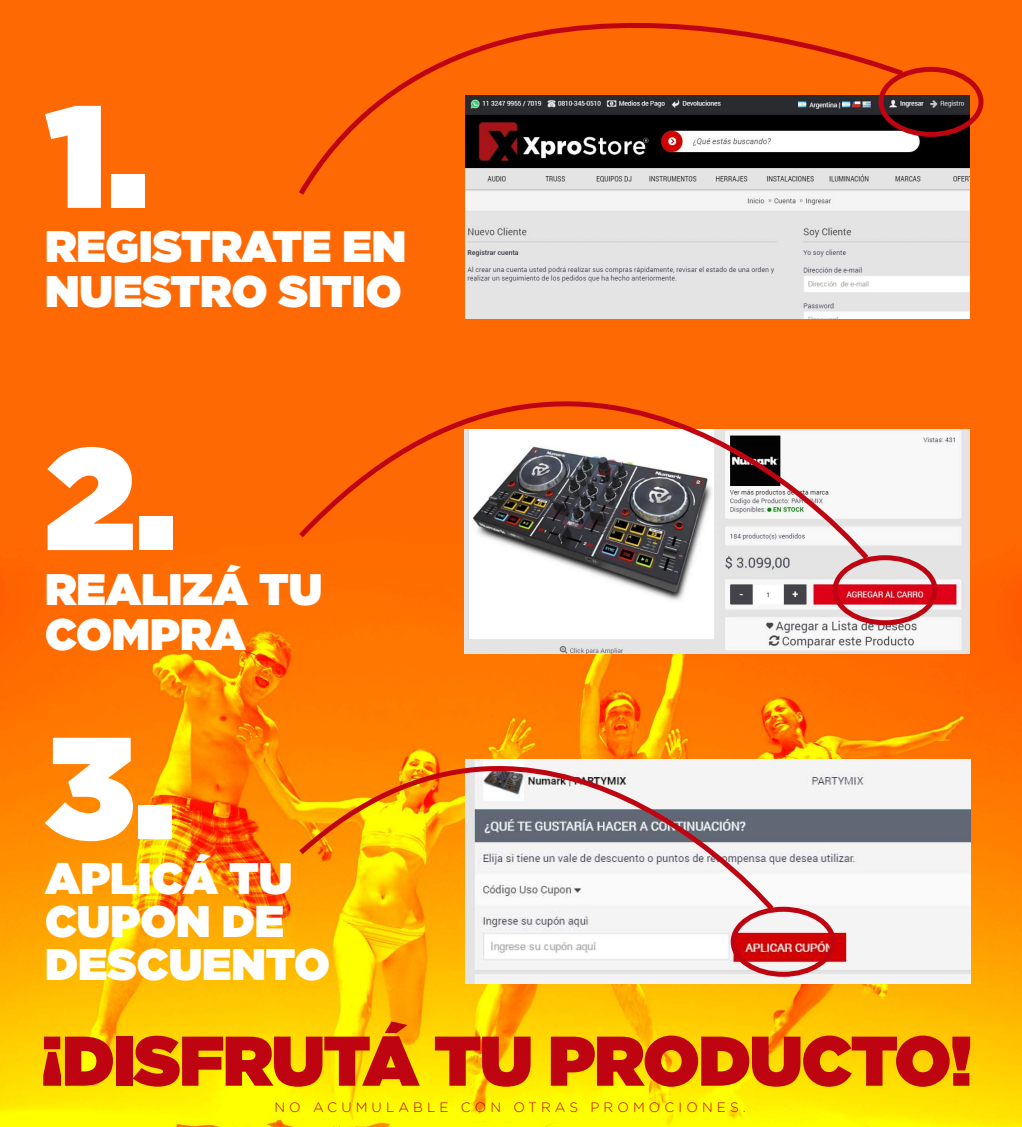
<style>
.page{position:relative;width:1022px;height:1127px;background:#fff}
.page>*{position:absolute;margin:0;border:0;box-sizing:border-box;transform-origin:0 0}
.t1{font:900 144.6px "Gotham";color:#fff}
.t2{font:900 70.1px "Gotham";letter-spacing:-.02em;color:#bf0411}
.t3{font:900 44.1px/44.8px "Gotham";color:#fff}
.t4{font:300 13.6px "Gotham";letter-spacing:.3em;color:#bf0411}
</style>
<div class="page">
<img style="left:0;top:0;width:1022px;height:1126px">
<img style="left:465px;top:95px;width:505px;height:224px">
<div style="left:878px;top:67px;width:106px;height:70px;border:5px solid #bf0411;border-radius:50%"></div>
<svg style="left:294px;top:0;width:613px;height:200px;background:#c7682c"></svg>
<img style="left:465px;top:429px;width:504px;height:224px">
<div style="left:833px;top:555px;width:105px;height:70px;border:5px solid #bf0411;border-radius:50%"></div>
<svg style="left:294px;top:227px;width:577px;height:335px;background:#e0905b"></svg>
<img style="left:466px;top:759px;width:504px;height:224px">
<div style="left:731px;top:906px;width:105px;height:70px;border:5px solid #bf0411;border-radius:50%"></div>
<svg style="left:294px;top:635px;width:483px;height:278px"></svg>
<h1 class="t1" style="left:46px;top:53px;width:103px">1.</h1>
<p class="t3" style="left:45px;top:224px;width:363px">REGISTRATE EN<br>NUESTRO SITIO</p>
<h1 class="t1" style="left:45px;top:395px;width:133px">2.</h1>
<p class="t3" style="left:45px;top:566px;width:279px">REALIZÁ TU<br>COMPRA</p>
<h1 class="t1" style="left:45px;top:684px;width:132px">3.</h1>
<p class="t3" style="left:45px;top:855px;width:287px;line-height:43px">APLICÁ TU<br>CUPON DE<br>DESCUENTO</p>
<h2 class="t2" style="left:41px;top:1010px;width:933px">¡DISFRUTÁ TU PRODUCTO!</h2>
<p class="t4" style="left:275px;top:1098px;width:473px">NO ACUMULABLE CON OTRAS PROMOCIONES.</p>
</div>
